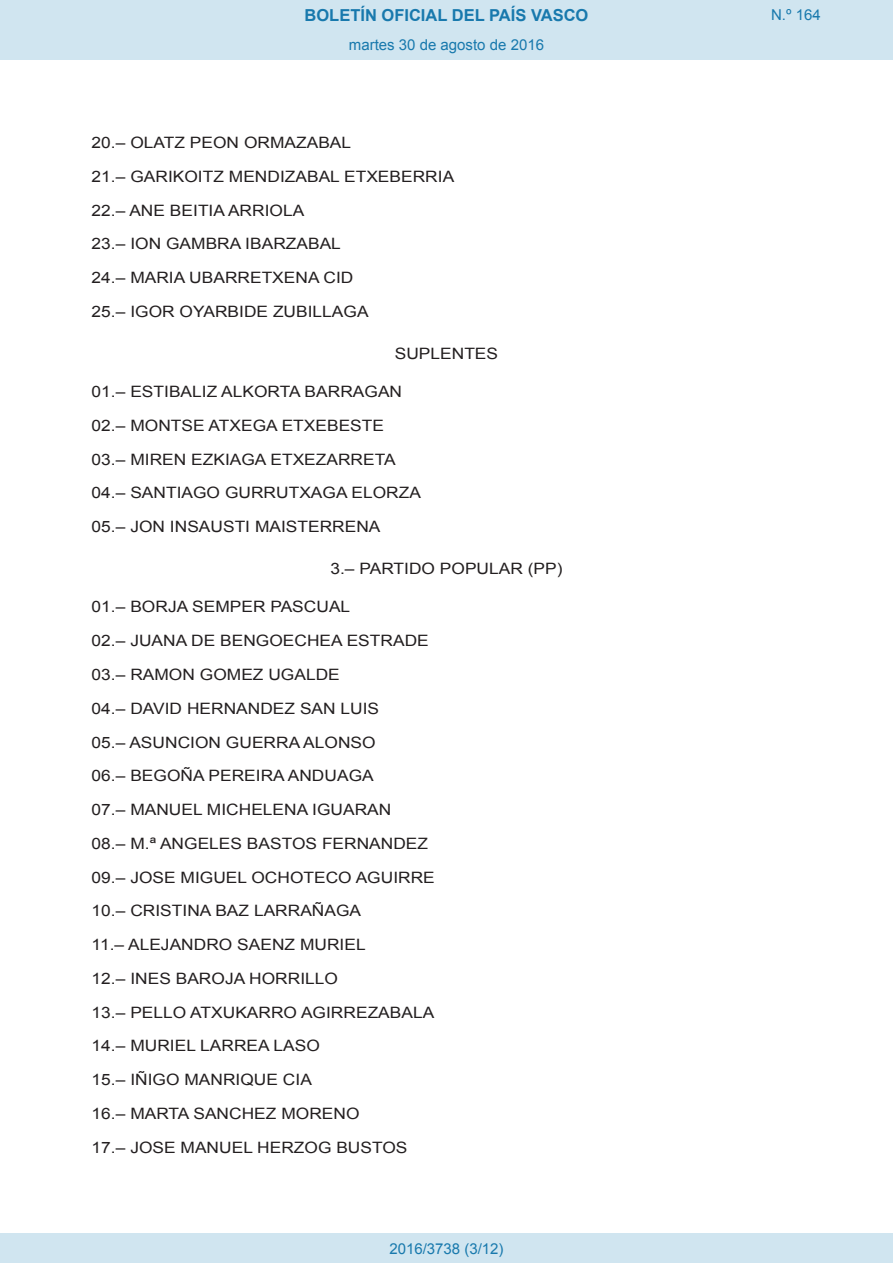
<style>
.page{position:relative;width:893px;height:1263px;background:#fff}
.page>*{position:absolute;margin:0;border:0;box-sizing:border-box;transform-origin:0 0}
.t1{font:700 16.5px "Arial";color:#1879ad}
.BOPVDetalle{font:15.6px "Arial";color:#231f20;scale:1.11 1}
.BOPVClave{font:15.6px "Arial";color:#231f20;scale:1.11 1}
.Paginacion_Centro{font:15px "Arial";color:#1879ad}
</style>
<div class="page">
<div style="left:0;top:0;width:893px;height:60px;background:#d0e5f0"></div>
<div style="left:0;top:1233px;width:893px;height:30px;background:#d0e5f0"></div>
<p class="t1" style="left:305px;top:4px;width:285px">BOLETÍN OFICIAL DEL PAÍS VASCO</p>
<p class="Paginacion_Centro" style="left:349px;top:35px;width:197px">martes 30 de agosto de 2016</p>
<p class="BOPVDetalle" style="left:92px;top:132px;width:235px">20.– OLATZ PEON ORMAZABAL</p>
<p class="BOPVDetalle" style="left:92px;top:166px;width:328px">21.– GARIKOITZ MENDIZABAL ETXEBERRIA</p>
<p class="BOPVDetalle" style="left:92px;top:200px;width:193px">22.– ANE BEITIA ARRIOLA</p>
<p class="BOPVDetalle" style="left:92px;top:234px;width:226px">23.– ION GAMBRA IBARZABAL</p>
<p class="BOPVDetalle" style="left:92px;top:267px;width:237px">24.– MARIA UBARRETXENA CID</p>
<p class="BOPVDetalle" style="left:92px;top:301px;width:251px">25.– IGOR OYARBIDE ZUBILLAGA</p>
<p class="BOPVClave" style="left:395px;top:343px;width:95px">SUPLENTES</p>
<p class="BOPVDetalle" style="left:92px;top:381px;width:281px">01.– ESTIBALIZ ALKORTA BARRAGAN</p>
<p class="BOPVDetalle" style="left:92px;top:415px;width:265px">02.– MONTSE ATXEGA ETXEBESTE</p>
<p class="BOPVDetalle" style="left:92px;top:449px;width:275px">03.– MIREN EZKIAGA ETXEZARRETA</p>
<p class="BOPVDetalle" style="left:92px;top:483px;width:298px">04.– SANTIAGO GURRUTXAGA ELORZA</p>
<p class="BOPVDetalle" style="left:92px;top:516px;width:262px">05.– JON INSAUSTI MAISTERRENA</p>
<p class="BOPVClave" style="left:330px;top:559px;width:211px">3.– PARTIDO POPULAR (PP)</p>
<p class="BOPVDetalle" style="left:92px;top:597px;width:234px">01.– BORJA SEMPER PASCUAL</p>
<p class="BOPVDetalle" style="left:92px;top:630px;width:305px">02.– JUANA DE BENGOECHEA ESTRADE</p>
<p class="BOPVDetalle" style="left:92px;top:664px;width:225px">03.– RAMON GOMEZ UGALDE</p>
<p class="BOPVDetalle" style="left:92px;top:698px;width:261px">04.– DAVID HERNANDEZ SAN LUIS</p>
<p class="BOPVDetalle" style="left:92px;top:732px;width:257px">05.– ASUNCION GUERRA ALONSO</p>
<p class="BOPVDetalle" style="left:92px;top:766px;width:256px">06.– BEGOÑA PEREIRA ANDUAGA</p>
<p class="BOPVDetalle" style="left:92px;top:799px;width:272px">07.– MANUEL MICHELENA IGUARAN</p>
<p class="BOPVDetalle" style="left:92px;top:833px;width:305px">08.– M.ª ANGELES BASTOS FERNANDEZ</p>
<p class="BOPVDetalle" style="left:92px;top:867px;width:311px">09.– JOSE MIGUEL OCHOTECO AGUIRRE</p>
<p class="BOPVDetalle" style="left:92px;top:901px;width:244px">10.– CRISTINA BAZ LARRAÑAGA</p>
<p class="BOPVDetalle" style="left:92px;top:934px;width:248px">11.– ALEJANDRO SAENZ MURIEL</p>
<p class="BOPVDetalle" style="left:92px;top:968px;width:223px">12.– INES BAROJA HORRILLO</p>
<p class="BOPVDetalle" style="left:92px;top:1002px;width:310px">13.– PELLO ATXUKARRO AGIRREZABALA</p>
<p class="BOPVDetalle" style="left:92px;top:1036px;width:207px">14.– MURIEL LARREA LASO</p>
<p class="BOPVDetalle" style="left:92px;top:1069px;width:200px">15.– IÑIGO MANRIQUE CIA</p>
<p class="BOPVDetalle" style="left:92px;top:1103px;width:243px">16.– MARTA SANCHEZ MORENO</p>
<p class="BOPVDetalle" style="left:92px;top:1137px;width:286px">17.– JOSE MANUEL HERZOG BUSTOS</p>
<p class="Paginacion_Centro" style="left:389px;top:1238px;width:116px">2016/3738 (3/12)</p>
<p class="Paginacion_Centro" style="left:771px;top:5px;width:51px">N.º 164</p>
</div>
